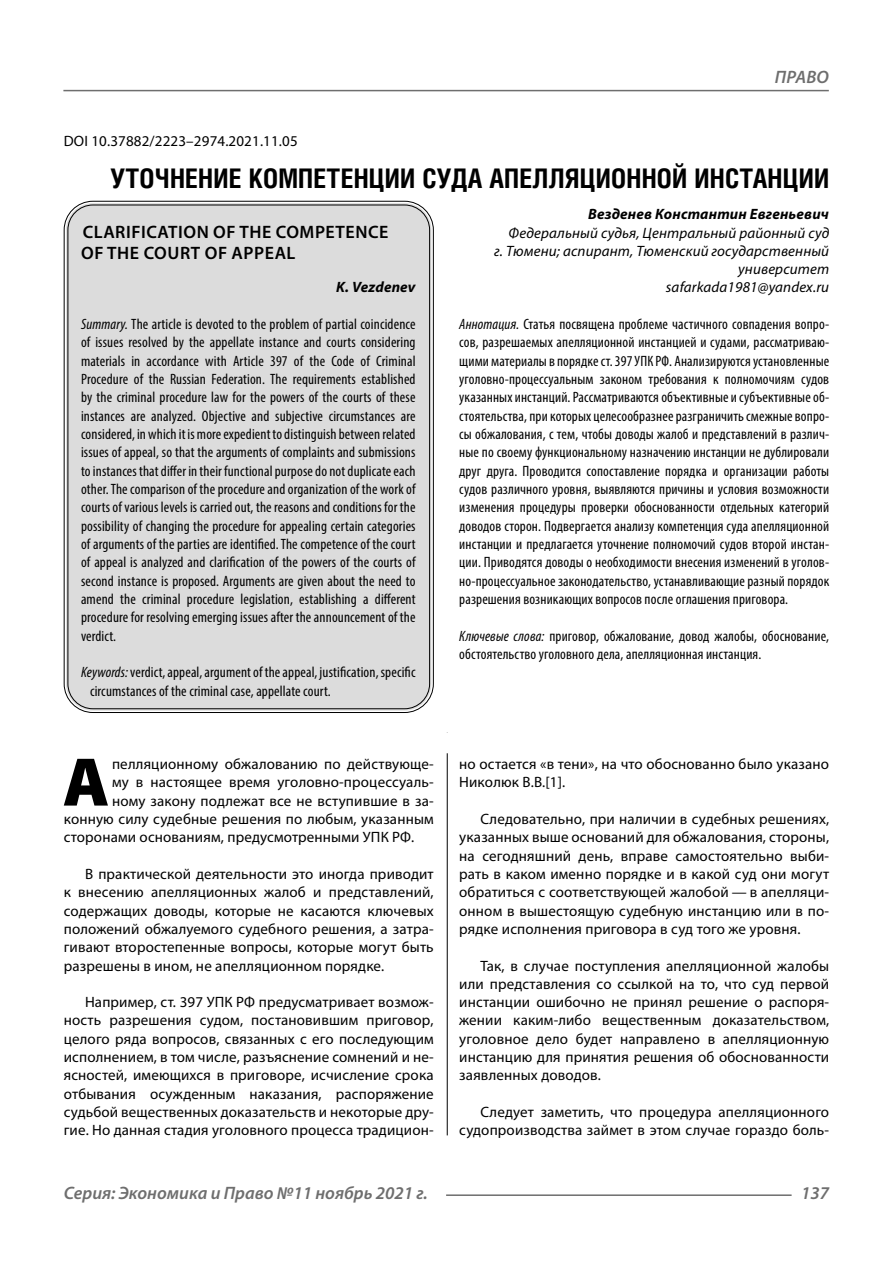
<style>
.page{position:relative;width:893px;height:1263px;background:#fff}
.page>*{position:absolute;margin:0;border:0;box-sizing:border-box;transform-origin:0 0}
.Bukvica{font:900 69.3px "Myriad Pro";color:#000}
.Header{font:700 27px "Helios Cond C";letter-spacing:.01em;color:#000}
.Header-eng{font:600 18px/21.6px "Myriad Pro";letter-spacing:.03em;color:#000}
.t1{font:italic 600 18px "Myriad Pro";color:#6e6e6e}
.Normal{font:15px/18.3px "Myriad Pro";letter-spacing:.01em;color:#000;text-align:justify}
.Annotation-eng{font:condensed 15px/18.3px "Myriad Pro";letter-spacing:.01em;color:#000;text-align:justify}
.Annotation-rus{font:condensed 15px/18.3px "Myriad Pro";letter-spacing:.01em;color:#000;text-align:justify}
.Bukvica-2{font:15px "Myriad Pro";letter-spacing:.01em;color:#000}
.Author-doc{font:italic 15px/18.3px "Myriad Pro";letter-spacing:.01em;color:#000;text-align:right}
.DOI{font:15px "Myriad Pro";letter-spacing:.01em;color:#000}
.Author{font:italic 700 15px "Myriad Pro";letter-spacing:.01em;color:#000}
.Author-email{font:italic 15px "Myriad Pro";letter-spacing:.01em;color:#000}
.Author-eng{font:italic 700 15px "Myriad Pro";letter-spacing:.01em;color:#000}
.s1{font-style:italic}
</style>
<div class="page">
<hr style="left:447px;top:732px;width:1px;height:403px;background:#000">
<div style="left:43px;top:732px;width:786px;height:21px;background:#fff"></div>
<div style="left:66px;top:203px;width:365px;height:508px;background:#dcdcdc;border-radius:27px"></div>
<hr style="left:63px;top:90px;width:766px;height:1px;background:#6e6e6e">
<hr style="left:446px;top:1194px;width:346px;height:2px;background:#6e6e6e">
<p class="t1" style="left:775px;top:66px;width:24px">Право</p>
<p class="DOI" style="left:64px;top:132px;width:235px">DOI 10.37882/2223–2974.2021.11.05</p>
<p class="Header" style="left:110px;top:162px;width:720px">УТОЧНЕНИЕ КОМПЕТЕНЦИИ СУДА АПЕЛЛЯЦИОННОЙ ИНСТАНЦИИ</p>
<p class="Author" style="left:588px;top:204px;width:242px">Везденев Константин Евгеньевич</p>
<p class="Author-doc" style="left:494px;top:223px;width:336px">Федеральный судья, Центральный районный суд<br>г. Тюмени; аспирант, Тюменский государственный университет</p>
<p class="Author-email" style="left:666px;top:278px;width:165px">safarkada1981@yandex.ru</p>
<p class="Annotation-rus" style="left:459px;top:315px;width:371px"><span class="s1">Аннотация.</span> Статья посвящена проблеме частичного совпадения вопро&shy;сов, разрешаемых апелляционной инстанцией и судами, рассматриваю&shy;щими материалы в порядке ст. 397 УПК РФ. Анализируются установленные уголовно-процессуальным законом требования к полномочиям судов указанных инстанций. Рассматриваются объективные и субъективные об&shy;стоятельства, при которых целесообразнее разграничить смежные вопро&shy;сы обжалования, с тем, чтобы доводы жалоб и представлений в различ&shy;ные по своему функциональному назначению инстанции не дублировали друг друга. Проводится сопоставление порядка и организации работы судов различного уровня, выявляются причины и условия возможности изменения процедуры проверки обоснованности отдельных категорий доводов сторон. Подвергается анализу компетенция суда апелляционной инстанции и предлагается уточнение полномочий судов второй инстан&shy;ции. Приводятся доводы о необходимости внесения изменений в уголов&shy;но-процессуальное законодательство, устанавливающие разный порядок разрешения возникающих вопросов после оглашения приговора.</p>
<p class="Annotation-rus" style="left:459px;top:626px;width:371px"><span class="s1">Ключевые слова:</span> приговор, обжалование, довод жалобы, обоснование, обстоятельство уголовного дела, апелляционная инстанция.</p>
<p class="Header-eng" style="left:81px;top:220px;width:309px">CLARIFICATION OF THE COMPETENCE<br>OF THE COURT OF APPEAL</p>
<p class="Author-eng" style="left:336px;top:278px;width:81px">K. Vezdenev</p>
<p class="Annotation-eng" style="left:81px;top:315px;width:336px"><span class="s1">Summary.</span> The article is devoted to the problem of partial coincidence of issues resolved by the appellate instance and courts considering materials in accordance with Article 397 of the Code of Criminal Procedure of the Russian Federation. The requirements established by the criminal procedure law for the powers of the courts of these instances are analyzed. Objective and subjective circumstances are considered, in which it is more expedient to distinguish between related issues of appeal, so that the arguments of complaints and submissions to instances that differ in their functional purpose do not duplicate each other. The comparison of the procedure and organization of the work of courts of various levels is carried out, the reasons and conditions for the possibility of changing the procedure for appealing certain categories of arguments of the parties are identified. The competence of the court of appeal is analyzed and clarification of the powers of the courts of second instance is proposed. Arguments are given about the need to amend the criminal procedure legislation, establishing a different procedure for resolving emerging issues after the announcement of the verdict.</p>
<p class="Annotation-eng" style="left:90px;top:663px;width:327px;text-indent:-9px"><span class="s1">Keywords:</span> verdict, appeal, argument of the appeal, justification, specific circumstances of the criminal case, appellate court.</p>
<p class="Bukvica" style="left:63px;top:736px;width:48px">А</p>
<p class="Bukvica-2" style="left:112px;top:755px;width:323px">пелляционному обжалованию по действующе-</p>
<p class="Bukvica-2" style="left:112px;top:773px;width:323px">му в настоящее время уголовно-процессуаль-</p>
<p class="Bukvica-2" style="left:112px;top:791px;width:323px">ному закону подлежат все не вступившие в за-</p>
<p class="Bukvica-2" style="left:64px;top:810px;width:371px">конную силу судебные решения по любым, указанным</p>
<p class="Bukvica-2" style="left:64px;top:828px;width:351px">сторонами основаниям, предусмотренными УПК РФ.</p>
<p class="Normal" style="left:64px;top:864px;width:371px;text-indent:21px">В практической деятельности это иногда приводит к внесению апелляционных жалоб и представлений, содержащих доводы, которые не касаются ключевых положений обжалуемого судебного решения, а затра&shy;гивают второстепенные вопросы, которые могут быть разрешены в ином, не апелляционном порядке.</p>
<p class="Normal" style="left:64px;top:993px;width:371px;text-indent:21px">Например, ст. 397 УПК РФ предусматривает возмож&shy;ность разрешения судом, постановившим приговор, целого ряда вопросов, связанных с его последующим исполнением, в том числе, разъяснение сомнений и не&shy;ясностей, имеющихся в приговоре, исчисление срока отбывания осужденным наказания, распоряжение судьбой вещественных доказательств и некоторые дру&shy;гие. Но данная стадия уголовного процесса традицион-</p>
<p class="Normal" style="left:459px;top:754px;width:371px">но остается «в тени», на что обоснованно было указано<br>Николюк В.В.[1].</p>
<p class="Normal" style="left:459px;top:809px;width:371px;text-indent:21px">Следовательно, при наличии в судебных решениях, указанных выше оснований для обжалования, стороны, на сегодняшний день, вправе самостоятельно выби&shy;рать в каком именно порядке и в какой суд они могут обратиться с соответствующей жалобой — в апелляци&shy;онном в вышестоящую судебную инстанцию или в по&shy;рядке исполнения приговора в суд того же уровня.</p>
<p class="Normal" style="left:459px;top:956px;width:371px;text-indent:21px">Так, в случае поступления апелляционной жалобы или представления со ссылкой на то, что суд первой инстанции ошибочно не принял решение о распоря&shy;жении каким-либо вещественным доказательством, уголовное дело будет направлено в апелляционную инстанцию для принятия решения об обоснованности заявленных доводов.</p>
<p class="Normal" style="left:459px;top:1103px;width:371px;text-align:right">Следует заметить, что процедура апелляционного судопроизводства займет в этом случае гораздо боль-</p>
<p class="t1" style="left:64px;top:1182px;width:366px">Серия: Экономика и Право №11 ноябрь 2021 г.</p>
<p class="t1" style="left:801px;top:1182px;width:30px">137</p>
</div>
